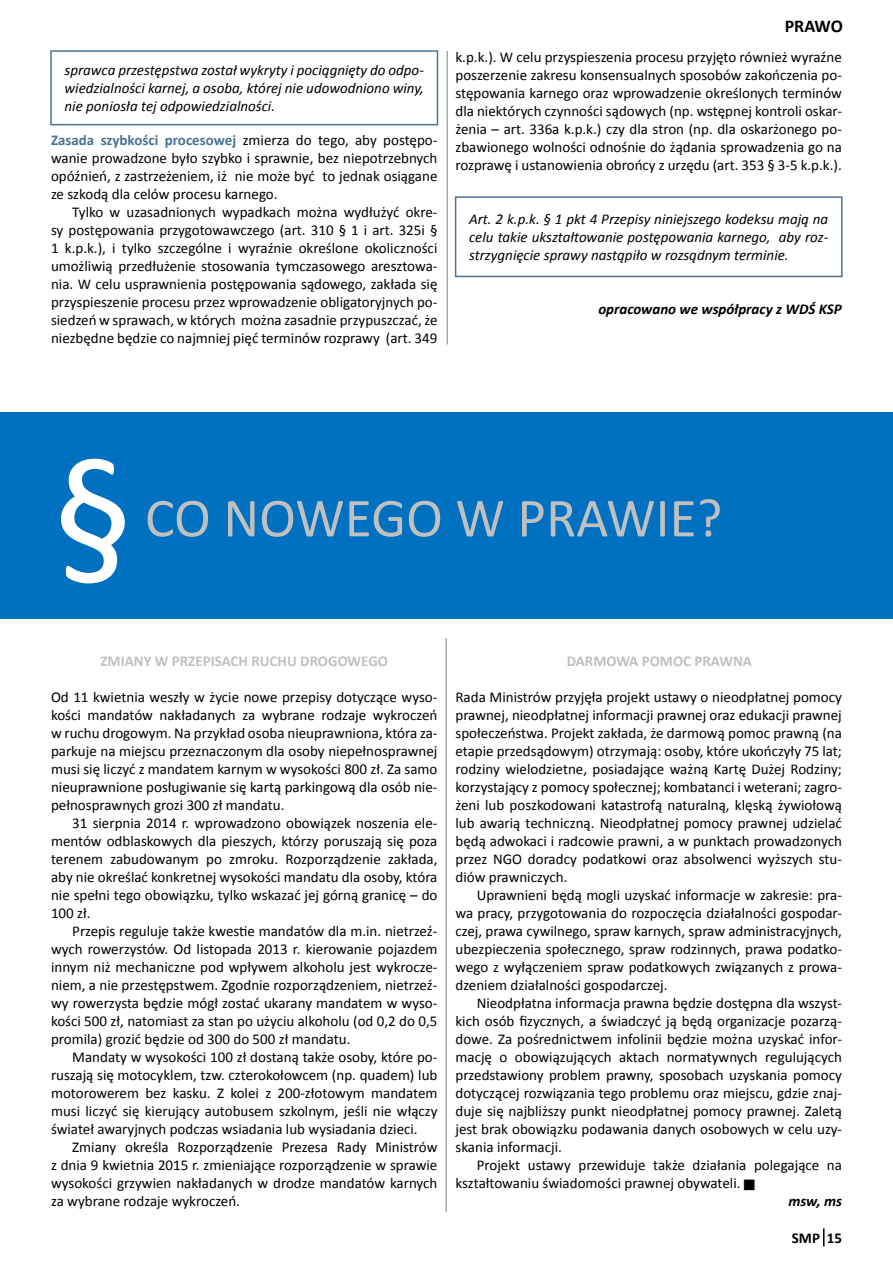
<style>
.page{position:relative;width:893px;height:1263px;background:#fff}
.page>*{position:absolute;margin:0;border:0;box-sizing:border-box;transform-origin:0 0}
.t1{font:165px "Calibri";color:#fff}
.t2{font:55.5px "Calibri";color:#c0c0c0}
.t3{font:700 18px "Calibri";letter-spacing:-.005em;color:#000}
.t4{font:15px/18px "Calibri";color:#000;text-align:justify}
.t5{font:italic 15px/18px "Calibri";color:#000;text-align:justify}
.t6{font:700 15px "Calibri";color:#c0c0c0}
.t7{font:italic 700 15px "Calibri";color:#000}
.t8{font:700 15px "Calibri";color:#000}
.s1{font-weight:700;color:#4c7290}
</style>
<div class="page">
<svg style="left:823px;top:1228px;width:1px;height:18px"></svg>
<hr style="left:447px;top:51px;width:1px;height:293px;background:#000">
<div style="left:455px;top:196px;width:388px;height:81px;border:2px solid #4c7290"></div>
<div style="left:50px;top:50px;width:388px;height:75px;border:2px solid #4c7290"></div>
<div style="left:0;top:412px;width:893px;height:207px;background:#0070c0"></div>
<hr style="left:446px;top:638px;width:1px;height:574px;background:#000">
<p class="t5" style="left:65px;top:61px;width:361px">sprawca przestępstwa został wykryty i pociągnięty do odpo&shy;wiedzialności karnej, a osoba, której nie udowodniono winy, nie poniosła tej odpowiedzialności.</p>
<p class="t4" style="left:51px;top:131px;width:388px"><span class="s1">Zasada szybkości procesowej</span> zmierza do tego, aby postępo&shy;wanie prowadzone było szybko i sprawnie, bez niepotrzebnych opóźnień, z zastrzeżeniem, iż nie może być to jednak osiągane ze szkodą dla celów procesu karnego.</p>
<p class="t4" style="left:51px;top:203px;width:388px;text-indent:21px">Tylko w uzasadnionych wypadkach można wydłużyć okre&shy;sy postępowania przygotowawczego (art. 310 § 1 i art. 325i § 1 k.p.k.), i tylko szczególne i wyraźnie określone okoliczności umożliwią przedłużenie stosowania tymczasowego aresztowa&shy;nia. W celu usprawnienia postępowania sądowego, zakłada się przyspieszenie procesu przez wprowadzenie obligatoryjnych po&shy;siedzeń w sprawach, w których można zasadnie przypuszczać, że niezbędne będzie co najmniej pięć terminów rozprawy (art. 349</p>
<p class="t3" style="left:785px;top:15px;width:60px">PRAWO</p>
<p class="t4" style="left:455px;top:48px;width:388px">k.p.k.). W celu przyspieszenia procesu przyjęto również wyraźne poszerzenie zakresu konsensualnych sposobów zakończenia po&shy;stępowania karnego oraz wprowadzenie określonych terminów dla niektórych czynności sądowych (np. wstępnej kontroli oskar&shy;żenia – art. 336a k.p.k.) czy dla stron (np. dla oskarżonego po&shy;zbawionego wolności odnośnie do żądania sprowadzenia go na rozprawę i ustanowienia obrońcy z urzędu (art. 353 § 3-5 k.p.k.).</p>
<p class="t5" style="left:469px;top:210px;width:361px">Art. 2 k.p.k. § 1 pkt 4 Przepisy niniejszego kodeksu mają na celu takie ukształtowanie postępowania karnego, aby roz&shy;strzygnięcie sprawy nastąpiło w rozsądnym terminie.</p>
<p class="t7" style="left:598px;top:300px;width:245px">opracowano we współpracy z WDŚ KSP</p>
<h1 class="t1" style="left:52px;top:408px;width:84px">§</h1>
<h2 class="t2" style="left:145px;top:483px;width:579px">CO NOWEGO W PRAWIE?</h2>
<p class="t6" style="left:100px;top:651px;width:289px">ZMIANY W PRZEPISACH RUCHU DROGOWEGO</p>
<p class="t4" style="left:51px;top:688px;width:388px">Od 11 kwietnia weszły w życie nowe przepisy dotyczące wyso&shy;kości mandatów nakładanych za wybrane rodzaje wykroczeń w ruchu drogowym. Na przykład osoba nieuprawniona, która za&shy;parkuje na miejscu przeznaczonym dla osoby niepełnosprawnej musi się liczyć z mandatem karnym w wysokości 800 zł. Za samo nieuprawnione posługiwanie się kartą parkingową dla osób nie&shy;pełnosprawnych grozi 300 zł mandatu.</p>
<p class="t4" style="left:51px;top:814px;width:388px;text-indent:21px">31 sierpnia 2014 r. wprowadzono obowiązek noszenia ele&shy;mentów odblaskowych dla pieszych, którzy poruszają się poza terenem zabudowanym po zmroku. Rozporządzenie zakłada, aby nie określać konkretnej wysokości mandatu dla osoby, która nie spełni tego obowiązku, tylko wskazać jej górną granicę – do 100 zł.</p>
<p class="t4" style="left:51px;top:922px;width:388px;text-indent:21px">Przepis reguluje także kwestie mandatów dla m.in. nietrzeź&shy;wych rowerzystów. Od listopada 2013 r. kierowanie pojazdem innym niż mechaniczne pod wpływem alkoholu jest wykrocze&shy;niem, a nie przestępstwem. Zgodnie rozporządzeniem, nietrzeź&shy;wy rowerzysta będzie mógł zostać ukarany mandatem w wyso&shy;kości 500 zł, natomiast za stan po użyciu alkoholu (od 0,2 do 0,5 promila) grozić będzie od 300 do 500 zł mandatu.</p>
<p class="t4" style="left:51px;top:1048px;width:388px;text-indent:21px">Mandaty w wysokości 100 zł dostaną także osoby, które po&shy;ruszają się motocyklem, tzw. czterokołowcem (np. quadem) lub motorowerem bez kasku. Z kolei z 200-złotowym mandatem musi liczyć się kierujący autobusem szkolnym, jeśli nie włączy świateł awaryjnych podczas wsiadania lub wysiadania dzieci.</p>
<p class="t4" style="left:51px;top:1138px;width:388px;text-indent:21px">Zmiany określa Rozporządzenie Prezesa Rady Ministrów z dnia 9 kwietnia 2015 r. zmieniające rozporządzenie w sprawie wysokości grzywien nakładanych w drodze mandatów karnych za wybrane rodzaje wykroczeń.</p>
<p class="t6" style="left:567px;top:651px;width:187px">DARMOWA POMOC PRAWNA</p>
<p class="t4" style="left:455px;top:688px;width:388px">Rada Ministrów przyjęła projekt ustawy o nieodpłatnej pomocy prawnej, nieodpłatnej informacji prawnej oraz edukacji prawnej społeczeństwa. Projekt zakłada, że darmową pomoc prawną (na etapie przedsądowym) otrzymają: osoby, które ukończyły 75 lat; rodziny wielodzietne, posiadające ważną Kartę Dużej Rodziny; korzystający z pomocy społecznej; kombatanci i weterani; zagro&shy;żeni lub poszkodowani katastrofą naturalną, klęską żywiołową lub awarią techniczną. Nieodpłatnej pomocy prawnej udzielać będą adwokaci i radcowie prawni, a w punktach prowadzonych przez NGO doradcy podatkowi oraz absolwenci wyższych stu&shy;diów prawniczych.</p>
<p class="t4" style="left:455px;top:886px;width:388px;text-indent:21px">Uprawnieni będą mogli uzyskać informacje w zakresie: pra&shy;wa pracy, przygotowania do rozpoczęcia działalności gospodar&shy;czej, prawa cywilnego, spraw karnych, spraw administracyjnych, ubezpieczenia społecznego, spraw rodzinnych, prawa podatko&shy;wego z wyłączeniem spraw podatkowych związanych z prowa&shy;dzeniem działalności gospodarczej.</p>
<p class="t4" style="left:455px;top:994px;width:388px;text-indent:21px">Nieodpłatna informacja prawna będzie dostępna dla wszyst&shy;kich osób fizycznych, a świadczyć ją będą organizacje pozarzą&shy;dowe. Za pośrednictwem infolinii będzie można uzyskać infor&shy;mację o obowiązujących aktach normatywnych regulujących przedstawiony problem prawny, sposobach uzyskania pomocy dotyczącej rozwiązania tego problemu oraz miejscu, gdzie znaj&shy;duje się najbliższy punkt nieodpłatnej pomocy prawnej. Zaletą jest brak obowiązku podawania danych osobowych w celu uzy&shy;skania informacji.</p>
<p class="t4" style="left:455px;top:1156px;width:388px;text-indent:21px">Projekt ustawy przewiduje także działania polegające na kształtowaniu świadomości prawnej obywateli.</p>
<p class="t7" style="left:788px;top:1191px;width:55px">msw, ms</p>
<p class="t8" style="left:792px;top:1228px;width:52px">SMP 15</p>
</div>
